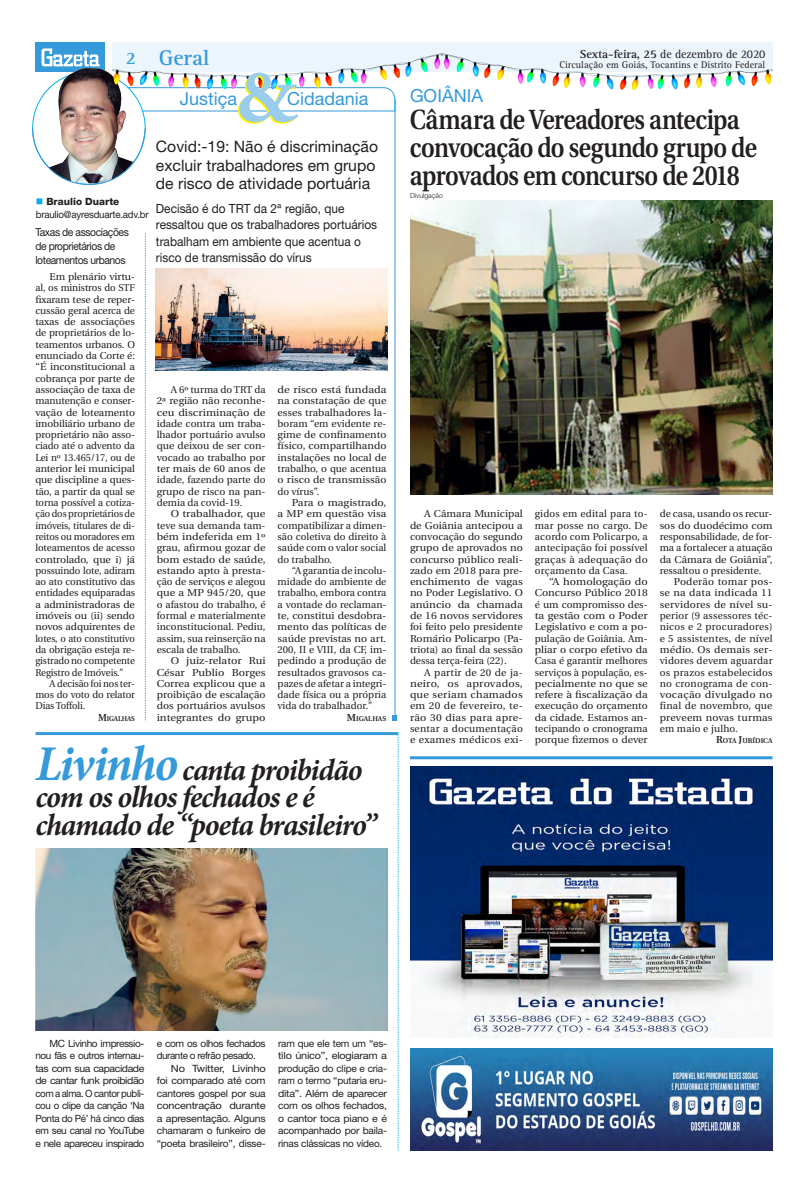
<style>
.page{position:relative;width:808px;height:1191px;background:#fff}
.page>*{position:absolute;margin:0;border:0;box-sizing:border-box;transform-origin:0 0}
.Retranca{font:700 76px "Adobe Garamond Pro";color:#fff101}
.t1{font:italic 700 30.9px/27.4px "Minion Pro";letter-spacing:-.035em;color:#231f20;scale:.96 1}
.Manchete{font:600 27.7px/28px "Utopia";letter-spacing:-.025em;color:#231f20;scale:.85 1}
.t2{font:700 22px "Rotis Serif";color:#349ada}
.Retranca-2{font:18px "Helvetica Neue";color:#349ada}
.t3{font:700 18px "Rotis Serif";color:#349ada}
.txt_colunas{font:15.8px/18.2px "Helvetica Neue";color:#231f20}
.txt_colunas-2{font:12.6px/16.4px "Helvetica Neue";color:#231f20;scale:.94 1}
.t4{font:12px "Rotis Serif";letter-spacing:-.01em;color:#231f20}
.txt_colunas-3{font:11px/14px "Helvetica Neue";letter-spacing:-.04em;color:#231f20;scale:.94 1}
.TExto_Corrido{font:10px/11.3px "Utopia";color:#231f20;text-align:justify}
.TExto_Corrido-2{font:10px/11.3px "Utopia";color:#231f20;text-align:justify;scale:1.1 1}
.Notinhas_famosos{font:10px/12.5px "Helvetica Neue";letter-spacing:-.02em;color:#231f20;text-align:justify}
.TExto_Corrido-3{font:10px/11.3px "Utopia";color:#231f20;text-align:justify;scale:1.05 1}
.TExto_Corrido-4{font:10px/11.3px "Utopia";color:#231f20;text-align:justify;scale:1.04 1}
.Notinhas_famosos-2{font:10px/12.5px "Helvetica Neue";letter-spacing:-.02em;color:#231f20;text-align:justify;scale:1.1 1}
.TExto_Corrido-5{font:10px/11.3px "Utopia";color:#231f20;text-align:justify;scale:.95 1}
.t5{font:10px "Rotis Serif";color:#231f20}
.Notinhas_famosos-3{font:10px/12.5px "Helvetica Neue";letter-spacing:-.04em;color:#231f20}
.t6{font:800 10px "Helvetica Neue";color:#231f20}
.TExto_Corrido-6{font:600 7px "Utopia";color:#231f20}
.Crédito_Fotógrafo{font:300 7px "Helvetica Neue";color:#231f20}
.TExto_Corrido-7{font:600 7px "Utopia";color:#231f20;scale:.95 1}
.s1{font-weight:700}
.s2{color:#00aeef}
.s3{font-size:10px}
.s4{font-size:50px;color:#349ada}
</style>
<div class="page">
<div style="left:112px;top:43px;width:660px;height:29px;background:#ebf5fb"></div>
<div style="left:35px;top:43px;width:70px;height:29px;background:#349ada"></div>
<svg style="left:42px;top:48px;width:58px;height:17px"></svg>
<img style="left:410px;top:1048px;width:363px;height:102px">
<img style="left:410px;top:766px;width:362px;height:271px">
<hr style="left:35px;top:732px;width:363px;height:3px;background:#349ada">
<svg style="left:398px;top:732px;width:1px;height:418px"></svg>
<svg style="left:392px;top:715px;width:5px;height:6px"></svg>
<hr style="left:395px;top:99px;width:1px;height:622px;background:#349ada">
<hr style="left:35px;top:111px;width:360px;height:1px;background:#349ada">
<img style="left:39px;top:65px;width:100px;height:63px">
<img style="left:32px;top:128px;width:114px;height:57px">
<svg style="left:145px;top:233px;width:1px;height:487px"></svg>
<hr style="left:410px;top:756px;width:362px;height:3px;background:#349ada">
<svg style="left:384px;top:94px;width:12px;height:17px"></svg>
<img style="left:112px;top:54px;width:660px;height:40px">
<img style="left:35px;top:848px;width:352px;height:182px">
<img style="left:410px;top:201px;width:362px;height:293px">
<img style="left:156px;top:269px;width:231px;height:101px">
<p class="t4" style="left:580px;top:47px;width:187px"><span class="s1">Sexta-feira, 25</span> de dezembro de 2020</p>
<p class="t3" style="left:126px;top:48px;width:12px">2</p>
<p class="t2" style="left:159px;top:45px;width:52px">Geral</p>
<p class="t5" style="left:559px;top:59px;width:207px">Circulação em Goiás, Tocantins e Distrito Federal</p>
<p class="Retranca-2" style="left:410px;top:85px;width:74px">GOIÂNIA</p>
<p class="Retranca" style="left:234px;top:54px;width:64px">&amp;</p>
<p class="Retranca-2" style="left:180px;top:88px;width:59px">Justiça</p>
<p class="Retranca-2" style="left:287px;top:88px;width:83px">Cidadania</p>
<p class="Manchete" style="left:410px;top:106px;width:410px">Câmara de Vereadores antecipa convocação do segundo grupo de aprovados em concurso de 2018</p>
<p class="txt_colunas" style="left:156px;top:137px;width:224px">Covid:-19: Não é discriminação excluir trabalhadores em grupo de risco de atividade portuária</p>
<p class="Crédito_Fotógrafo" style="left:410px;top:191px;width:35px">Divulgação</p>
<p class="t6" style="left:36px;top:195px;width:85px"><span class="s2">■</span> Braulio Duarte</p>
<p class="Notinhas_famosos" style="left:36px;top:208px;width:114px">braulio@ayresduarte.adv.br</p>
<p class="txt_colunas-2" style="left:156px;top:200px;width:237px">Decisão é do TRT da 2ª região, que ressaltou que os trabalhadores portuários trabalham em ambiente que acentua o risco de transmissão do vírus</p>
<p class="txt_colunas-3" style="left:35px;top:224px;width:101px">Taxas de associações de proprietários de loteamentos urbanos</p>
<p class="TExto_Corrido" style="left:35px;top:271px;width:101px;text-indent:14px">Em plenário virtu&shy;al, os ministros do STF fixaram tese de reper&shy;cussão geral acerca de taxas de associações de proprietários de lo&shy;teamentos urbanos. O enunciado da Corte é: “É inconstitucional a cobrança por parte de associação de taxa de manutenção e conser&shy;vação de loteamento imobiliário urbano de proprietário não asso&shy;ciado até o advento da Lei nº 13.465/17, ou de anterior lei municipal que discipline a ques&shy;tão, a partir da qual se torna possível a cotiza&shy;ção dos proprietários de imóveis, titulares de di&shy;reitos ou moradores em loteamentos de acesso controlado, que i) já possuindo lote, adiram ao ato constitutivo das entidades equiparadas a administradoras de imóveis ou (ii) sendo novos adquirentes de lotes, o ato constitutivo da obrigação esteja re&shy;gistrado no competente Registro de Imóveis.”</p>
<p class="TExto_Corrido-5" style="left:35px;top:678px;width:106px;text-indent:14px">A decisão foi nos ter&shy;mos do voto do relator Dias Toffoli.</p>
<p class="TExto_Corrido-7" style="left:98px;top:714px;width:40px"><span class="s3">M</span>IGALHAS</p>
<p class="TExto_Corrido" style="left:157px;top:384px;width:110px;text-indent:14px">A 6º turma do TRT da 2ª região não reconhe&shy;ceu discriminação de idade contra um traba&shy;lhador portuário avulso que deixou de ser con&shy;vocado ao trabalho por ter mais de 60 anos de idade, fazendo parte do grupo de risco na pan&shy;demia da covid-19.</p>
<p class="TExto_Corrido-2" style="left:157px;top:508px;width:100px;text-indent:14px">O trabalhador, que teve sua demanda tam&shy;bém indeferida em 1º grau, afirmou gozar de bom estado de saúde, estando apto à presta&shy;ção de serviços e alegou que a MP 945/20, que o afastou do trabalho, é formal e materialmente inconstitucional. Pediu, assim, sua reinserção na escala de trabalho.</p>
<p class="TExto_Corrido-2" style="left:157px;top:655px;width:100px;text-indent:14px">O juiz-relator Rui César Publio Borges Correa explicou que a proibição de escalação dos portuários avulsos integrantes do grupo</p>
<p class="TExto_Corrido-2" style="left:278px;top:384px;width:100px">de risco está fundada na constatação de que esses trabalhadores la&shy;boram “em evidente re&shy;gime de confinamento físico, compartilhando instalações no local de trabalho, o que acentua o risco de transmissão do vírus”.</p>
<p class="TExto_Corrido-2" style="left:278px;top:497px;width:100px;text-indent:14px">Para o magistrado, a MP em questão visa compatibilizar a dimen&shy;são coletiva do direito à saúde com o valor social do trabalho.</p>
<p class="TExto_Corrido" style="left:278px;top:565px;width:110px;text-indent:14px">“A garantia de incolu&shy;midade do ambiente de trabalho, embora contra a vontade do reclaman&shy;te, constitui desdobra&shy;mento das políticas de saúde previstas no art.<br>200, II e VIII, da CF, im&shy;pedindo a produção de resultados gravosos ca&shy;pazes de afetar a integri&shy;dade física ou a própria vida do trabalhador.”</p>
<p class="TExto_Corrido-6" style="left:347px;top:714px;width:41px"><span class="s3">M</span>IGALHAS</p>
<p class="TExto_Corrido-3" style="left:410px;top:508px;width:109px;text-indent:14px">A Câmara Municipal de Goiânia antecipou a convocação do segundo grupo de aprovados no concurso público reali&shy;zado em 2018 para pre&shy;enchimento de vagas no Poder Legislativo. O anúncio da chamada de 16 novos servidores foi feito pelo presidente Romário Policarpo (Pa&shy;triota) ao final da sessão dessa terça-feira (22).</p>
<p class="TExto_Corrido" style="left:410px;top:666px;width:114px;text-indent:14px">A partir de 20 de ja&shy;neiro, os aprovados, que seriam chamados em 20 de fevereiro, te&shy;rão 30 dias para apre&shy;sentar a documentação e exames médicos exi-</p>
<p class="TExto_Corrido" style="left:535px;top:508px;width:114px">gidos em edital para to&shy;mar posse no cargo. De acordo com Policarpo, a antecipação foi possível graças à adequação do orçamento da Casa.</p>
<p class="TExto_Corrido-2" style="left:535px;top:576px;width:104px;text-indent:14px">“A homologação do Concurso Público 2018 é um compromisso des&shy;ta gestão com o Poder Legislativo e com a po&shy;pulação de Goiânia. Am&shy;pliar o corpo efetivo da Casa é garantir melhores serviços à população, es&shy;pecialmente no que se refere à fiscalização da execução do orçamento da cidade. Estamos an&shy;tecipando o cronograma porque fizemos o dever</p>
<p class="TExto_Corrido" style="left:660px;top:508px;width:114px">de casa, usando os recur&shy;sos do duodécimo com responsabilidade, de for&shy;ma a fortalecer a atuação da Câmara de Goiânia”, ressaltou o presidente.</p>
<p class="TExto_Corrido-4" style="left:660px;top:576px;width:110px;text-indent:14px">Poderão tomar pos&shy;se na data indicada 11 servidores de nível su&shy;perior (9 assessores téc&shy;nicos e 2 procuradores) e 5 assistentes, de nível médio. Os demais ser&shy;vidores devem aguardar os prazos estabelecidos no cronograma de con&shy;vocação divulgado no final de novembro, que preveem novas turmas em maio e julho.</p>
<p class="TExto_Corrido-6" style="left:716px;top:737px;width:58px"><span class="s3">R</span>OTA <span class="s3">J</span>URÍDICA</p>
<p class="t1" style="left:35px;top:755px;width:357px"><span class="s4">Livinho</span> canta proibidão com os olhos fechados e é chamado de “poeta brasileiro”</p>
<p class="Notinhas_famosos" style="left:35px;top:1037px;width:110px;text-indent:14px">MC Livinho impressio&shy;nou fãs e outros internau&shy;tas com sua capacidade de cantar funk proibidão com a alma. O cantor publi&shy;cou o clipe da canção ‘Na Ponta do Pé’ há cinco dias em seu canal no YouTube e nele apareceu inspirado</p>
<p class="Notinhas_famosos-3" style="left:157px;top:1037px;width:110px">e com os olhos fechados durante o refrão pesado.</p>
<p class="Notinhas_famosos-2" style="left:157px;top:1062px;width:101px;text-indent:14px">No Twitter, Livinho foi comparado até com cantores gospel por sua concentração durante a apresentação. Alguns chamaram o funkeiro de “poeta brasileiro”, disse-</p>
<p class="Notinhas_famosos" style="left:278px;top:1037px;width:110px">ram que ele tem um “es&shy;tilo único”, elogiaram a produção do clipe e cria&shy;ram o termo “putaria eru&shy;dita”. Além de aparecer com os olhos fechados, o cantor toca piano e é acompanhado por baila&shy;rinas clássicas no vídeo.</p>
</div>
